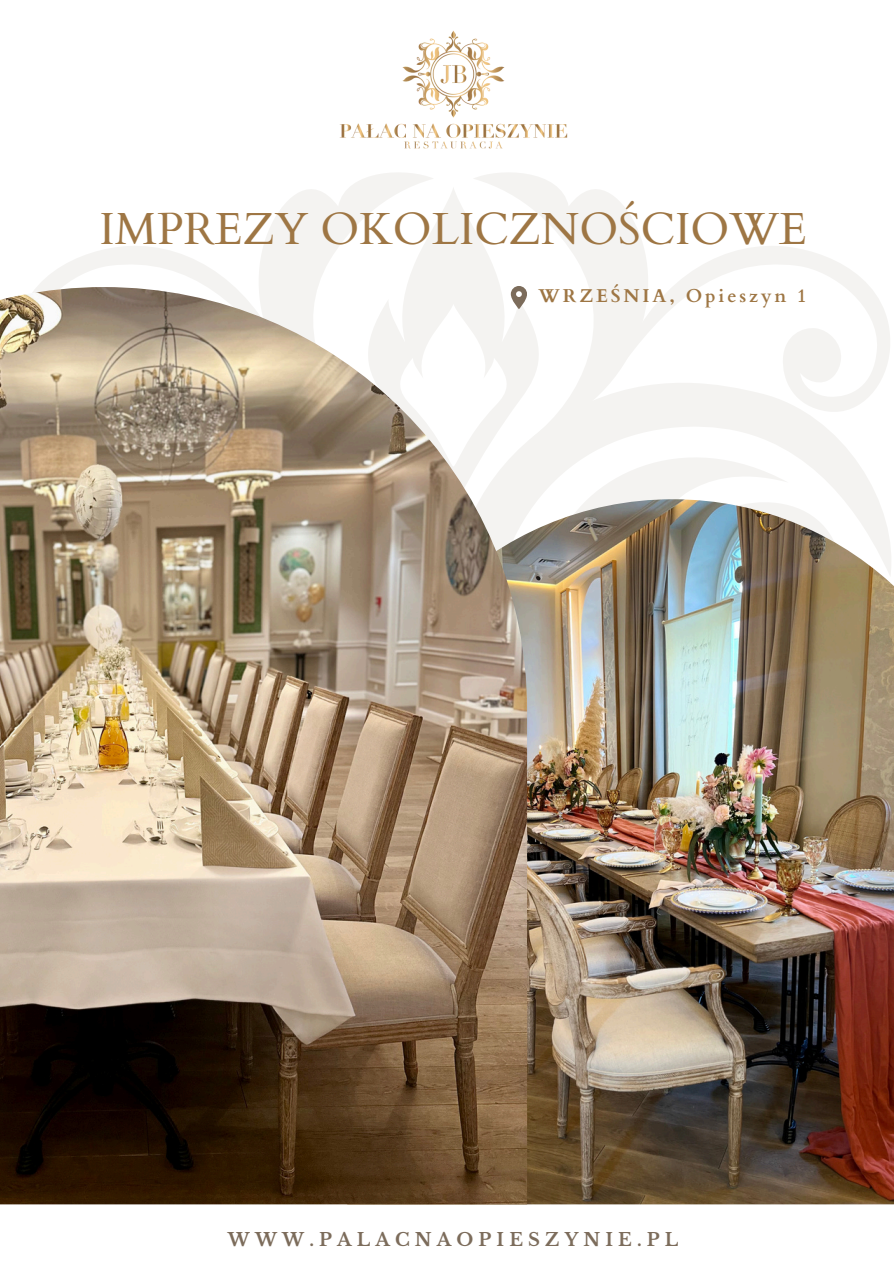
<style>
.page{position:relative;width:894px;height:1264px;background:#fff}
.page>*{position:absolute;margin:0;border:0;box-sizing:border-box;transform-origin:0 0}
.t1{font:45px "Cardo";color:#9e7644}
.t2{font:700 18.6px "Cardo";letter-spacing:.155em;color:#9e7644}
.t3{font:700 17.85px "Libre Baskerville";letter-spacing:.285em;color:#7c6c5b}
</style>
<div class="page">
<svg style="left:265px;top:190px;width:81px;height:97px;fill:#f4f3f1"></svg>
<svg style="left:37px;top:243px;width:253px;height:44px"></svg>
<svg style="left:407px;top:237px;width:65px;height:50px;fill:#f4f3f1"></svg>
<svg style="left:527px;top:416px;width:342px;height:83px;fill:#f4f3f1"></svg>
<svg style="left:542px;top:424px;width:246px;height:75px"></svg>
<svg style="left:640px;top:482px;width:238px;height:17px"></svg>
<svg style="left:472px;top:190px;width:196px;height:247px"></svg>
<svg style="left:616px;top:243px;width:274px;height:173px"></svg>
<svg style="left:510px;top:286px;width:16px;height:1px"></svg>
<img style="left:527px;top:499px;width:366px;height:705px">
<img style="left:305px;top:30px;width:296px;height:207px">
<img style="left:0;top:287px;width:527px;height:917px">
<h1 class="t1" style="left:99px;top:199px;width:709px">IMPREZY OKOLICZNOŚCIOWE</h1>
<p class="t2" style="left:538px;top:284px;width:270px">WRZEŚNIA, Opieszyn 1</p>
<p class="t3" style="left:228px;top:1228px;width:452px">WWW.PALACNAOPIESZYNIE.PL</p>
</div>
